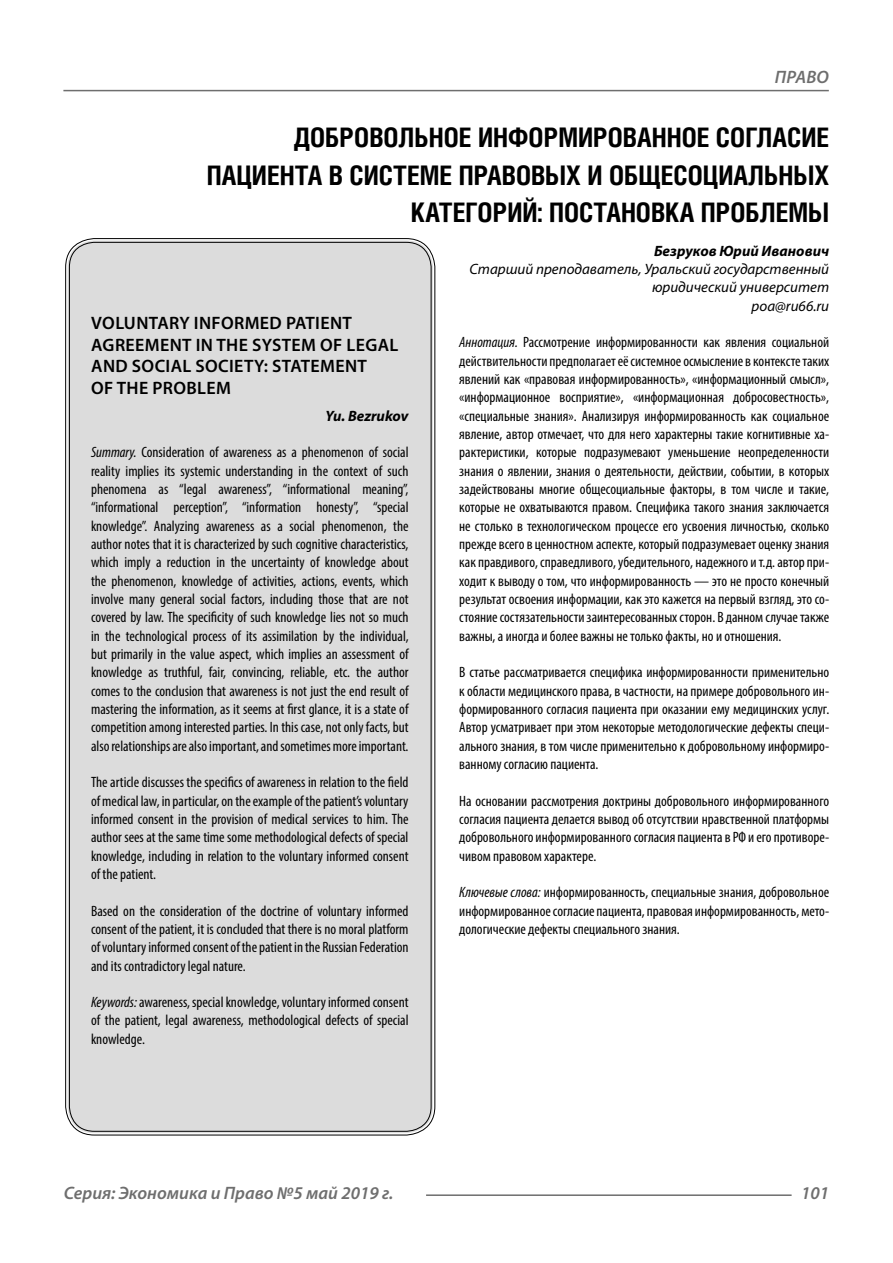
<style>
.page{position:relative;width:893px;height:1263px;background:#fff}
.page>*{position:absolute;margin:0;border:0;box-sizing:border-box;transform-origin:0 0}
.Header{font:700 27px/37.5px "Helios Cond";color:#000;text-align:right}
.Header-eng{font:600 18px/21.6px "Myriad Pro";letter-spacing:.02em;color:#000}
.t1{font:italic 600 18px "Myriad Pro";color:#6e6e6e}
.Annotation-rus{font:condensed 15px/18.3px "Myriad Pro";color:#000;text-align:justify}
.Annotation-eng{font:condensed 15px/18.3px "Myriad Pro";color:#000;text-align:justify}
.Author-doc{font:italic 15px/18.3px "Myriad Pro";color:#000;text-align:right}
.Author{font:italic 700 15px "Myriad Pro";color:#000}
.Author-email{font:italic 15px "Myriad Pro";color:#000}
.Author-eng{font:italic 700 15px "Myriad Pro";color:#000}
.s1{font-style:italic}
</style>
<div class="page">
<div style="left:68px;top:240px;width:365px;height:893px;background:#dcdcdc;border-radius:27px"></div>
<hr style="left:63px;top:90px;width:766px;height:1px;background:#6e6e6e">
<hr style="left:426px;top:1194px;width:366px;height:2px;background:#6e6e6e">
<p class="t1" style="left:775px;top:66px;width:24px">Право</p>
<p class="Header" style="left:207px;top:118px;width:624px">ДОБРОВОЛЬНОЕ ИНФОРМИРОВАННОЕ СОГЛАСИЕ<br>ПАЦИЕНТА В СИСТЕМЕ ПРАВОВЫХ И ОБЩЕСОЦИАЛЬНЫХ<br>КАТЕГОРИЙ: ПОСТАНОВКА ПРОБЛЕМЫ</p>
<p class="Author" style="left:654px;top:241px;width:177px">Безруков Юрий Иванович</p>
<p class="Author-doc" style="left:469px;top:260px;width:361px">Старший преподаватель, Уральский государственный юридический университет</p>
<p class="Author-email" style="left:752px;top:296px;width:79px">poa@ru66.ru</p>
<p class="Annotation-rus" style="left:459px;top:333px;width:371px"><span class="s1">Аннотация.</span> Рассмотрение информированности как явления социальной действительности предполагает её системное осмысление в контексте таких явлений как «правовая информированность», «информационный смысл», «информационное восприятие», «информационная добросовестность», «специальные знания». Анализируя информированность как социальное явление, автор отмечает, что для него характерны такие когнитивные ха&shy;рактеристики, которые подразумевают уменьшение неопределенности знания о явлении, знания о деятельности, действии, событии, в которых задействованы многие общесоциальные факторы, в том числе и такие, которые не охватываются правом. Специфика такого знания заключается не столько в технологическом процессе его усвоения личностью, сколько прежде всего в ценностном аспекте, который подразумевает оценку знания как правдивого, справедливого, убедительного, надежного и т.д. автор при&shy;ходит к выводу о том, что информированность — это не просто конечный результат освоения информации, как это кажется на первый взгляд, это со&shy;стояние состязательности заинтересованных сторон. В данном случае также важны, а иногда и более важны не только факты, но и отношения.</p>
<p class="Annotation-rus" style="left:459px;top:663px;width:371px">В статье рассматривается специфика информированности применительно к области медицинского права, в частности, на примере добровольного ин&shy;формированного согласия пациента при оказании ему медицинских услуг.<br>Автор усматривает при этом некоторые методологические дефекты специ&shy;ального знания, в том числе применительно к добровольному информиро&shy;ванному согласию пациента.</p>
<p class="Annotation-rus" style="left:459px;top:791px;width:371px">На основании рассмотрения доктрины добровольного информированного согласия пациента делается вывод об отсутствии нравственной платформы добровольного информированного согласия пациента в РФ и его противоре&shy;чивом правовом характере.</p>
<p class="Annotation-rus" style="left:459px;top:883px;width:371px"><span class="s1">Ключевые слова:</span> информированность, специальные знания, добровольное информированное согласие пациента, правовая информированность, мето&shy;дологические дефекты специального знания.</p>
<p class="Header-eng" style="left:91px;top:312px;width:309px">VOLUNTARY INFORMED PATIENT<br>AGREEMENT IN THE SYSTEM OF LEGAL<br>AND SOCIAL SOCIETY: STATEMENT<br>OF THE PROBLEM</p>
<p class="Author-eng" style="left:326px;top:406px;width:84px">Yu. Bezrukov</p>
<p class="Annotation-eng" style="left:91px;top:443px;width:319px"><span class="s1">Summary.</span> Consideration of awareness as a phenomenon of social reality implies its systemic understanding in the context of such phenomena as “legal awareness”, “informational meaning”, “informational perception”, “information honesty”, “special knowledge”. Analyzing awareness as a social phenomenon, the author notes that it is characterized by such cognitive characteristics, which imply a reduction in the uncertainty of knowledge about the phenomenon, knowledge of activities, actions, events, which involve many general social factors, including those that are not covered by law. The specificity of such knowledge lies not so much in the technological process of its assimilation by the individual, but primarily in the value aspect, which implies an assessment of knowledge as truthful, fair, convincing, reliable, etc. the author comes to the conclusion that awareness is not just the end result of mastering the information, as it seems at first glance, it is a state of competition among interested parties. In this case, not only facts, but also relationships are also important, and sometimes more important.</p>
<p class="Annotation-eng" style="left:91px;top:773px;width:319px">The article discusses the specifics of awareness in relation to the field of medical law, in particular, on the example of the patient’s voluntary informed consent in the provision of medical services to him. The author sees at the same time some methodological defects of special knowledge, including in relation to the voluntary informed consent of the patient.</p>
<p class="Annotation-eng" style="left:91px;top:901px;width:319px">Based on the consideration of the doctrine of voluntary informed consent of the patient, it is concluded that there is no moral platform of voluntary informed consent of the patient in the Russian Federation and its contradictory legal nature.</p>
<p class="Annotation-eng" style="left:91px;top:993px;width:319px"><span class="s1">Keywords:</span> awareness, special knowledge, voluntary informed consent of the patient, legal awareness, methodological defects of special knowledge.</p>
<p class="t1" style="left:64px;top:1182px;width:331px">Серия: Экономика и Право №5 май 2019 г.</p>
<p class="t1" style="left:801px;top:1182px;width:30px">101</p>
</div>
